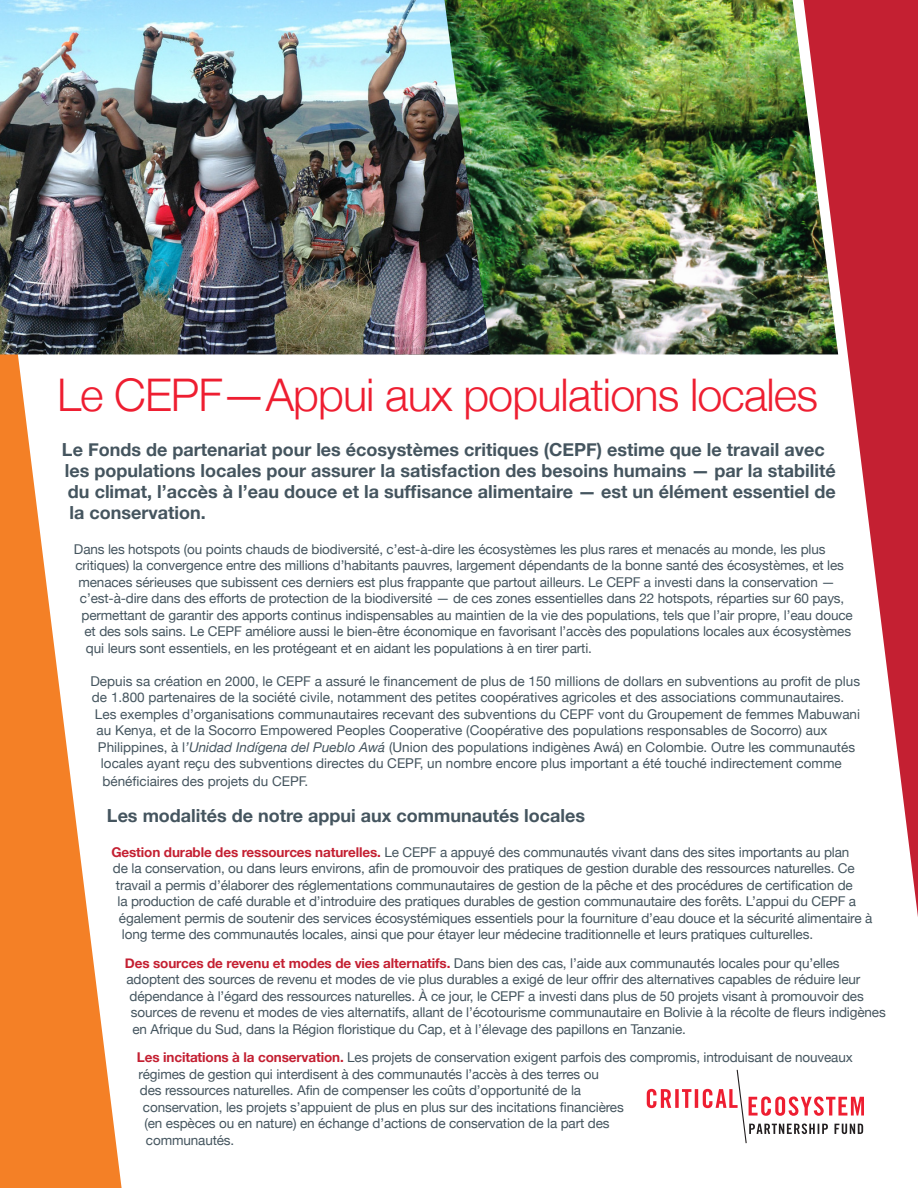
<style>
.page{position:relative;width:918px;height:1188px;background:#fff}
.page>*{position:absolute;margin:0;border:0;box-sizing:border-box;transform-origin:0 0}
.t1{font:300 45px "Helvetica Neue";letter-spacing:-.02em;color:#ee1e31}
.t2{font:700 18px/21px "Helvetica Neue";color:#45555f}
.t3{font:13.5px "Helvetica Neue";letter-spacing:-.01em;color:#45555f}
.s1{font-style:italic}
.s2{font-weight:700;color:#c42032}
</style>
<div class="page">
<svg style="left:0;top:354px;width:122px;height:834px;fill:#f48026"></svg>
<img style="left:490px;top:0;width:314px;height:354px">
<img style="left:0;top:0;width:490px;height:354px">
<svg style="left:647px;top:1089px;width:24px;height:19px"></svg>
<svg style="left:675px;top:1089px;width:4px;height:19px"></svg>
<svg style="left:682px;top:1089px;width:9px;height:19px"></svg>
<hr style="left:695px;top:1089px;width:3px;height:19px;background:#ee1e31">
<svg style="left:703px;top:1069px;width:161px;height:75px"></svg>
<svg style="left:804px;top:0;width:114px;height:917px;fill:#c42332"></svg>
<p class="t1" style="left:57px;top:368px;width:763px">Le CEPF—Appui aux populations locales</p>
<p class="t2" style="left:62px;top:439px;width:775px">Le Fonds de partenariat pour les écosystèmes critiques (CEPF) estime que le travail avec les populations locales pour assurer la satisfaction des besoins humains — par la stabilité du climat, l’accès à l’eau douce et la suffisance alimentaire — est un élément essentiel de la conservation.</p>
<p class="t3" style="left:74px;top:541px;width:753px">Dans les hotspots (ou points chauds de biodiversité, c’est-à-dire les écosystèmes les plus rares et menacés au monde, les plus</p>
<p class="t3" style="left:75px;top:557px;width:770px">critiques) la convergence entre des millions d’habitants pauvres, largement dépendants de la bonne santé des écosystèmes, et les</p>
<p class="t3" style="left:78px;top:574px;width:758px">menaces sérieuses que subissent ces derniers est plus frappante que partout ailleurs. Le CEPF a investi dans la conservation —</p>
<p class="t3" style="left:80px;top:590px;width:766px">c’est-à-dire dans des efforts de protection de la biodiversité — de ces zones essentielles dans 22 hotspots, réparties sur 60 pays,</p>
<p class="t3" style="left:81px;top:607px;width:773px">permettant de garantir des apports continus indispensables au maintien de la vie des populations, tels que l’air propre, l’eau douce</p>
<p class="t3" style="left:84px;top:623px;width:768px">et des sols sains. Le CEPF améliore aussi le bien-être économique en favorisant l’accès des populations locales aux écosystèmes</p>
<p class="t3" style="left:86px;top:640px;width:507px">qui leurs sont essentiels, en les protégeant et en aidant les populations à en tirer parti.</p>
<p class="t3" style="left:90px;top:673px;width:771px">Depuis sa création en 2000, le CEPF a assuré le financement de plus de 150 millions de dollars en subventions au profit de plus</p>
<p class="t3" style="left:92px;top:689px;width:754px">de 1.800 partenaires de la société civile, notamment des petites coopératives agricoles et des associations communautaires.</p>
<p class="t3" style="left:95px;top:706px;width:767px">Les exemples d’organisations communautaires recevant des subventions du CEPF vont du Groupement de femmes Mabuwani</p>
<p class="t3" style="left:96px;top:722px;width:733px">au Kenya, et de la Socorro Empowered Peoples Cooperative (Coopérative des populations responsables de Socorro) aux</p>
<p class="t3" style="left:98px;top:739px;width:759px">Philippines, à l<span class="s1">’Unidad Indígena del Pueblo Awá</span> (Union des populations indigènes Awá) en Colombie. Outre les communautés</p>
<p class="t3" style="left:101px;top:755px;width:742px">locales ayant reçu des subventions directes du CEPF, un nombre encore plus important a été touché indirectement comme</p>
<p class="t3" style="left:102px;top:773px;width:207px">bénéficiaires des projets du CEPF.</p>
<p class="t2" style="left:107px;top:805px;width:480px">Les modalités de notre appui aux communautés locales</p>
<p class="t3" style="left:111px;top:844px;width:739px"><span class="s2">Gestion durable des ressources naturelles.</span> Le CEPF a appuyé des communautés vivant dans des sites importants au plan</p>
<p class="t3" style="left:113px;top:860px;width:743px">de la conservation, ou dans leurs environs, afin de promouvoir des pratiques de gestion durable des ressources naturelles. Ce</p>
<p class="t3" style="left:116px;top:877px;width:738px">travail a permis d’élaborer des réglementations communautaires de gestion de la pêche et des procédures de certification de</p>
<p class="t3" style="left:117px;top:893px;width:740px">la production de café durable et d’introduire des pratiques durables de gestion communautaire des forêts. L’appui du CEPF a</p>
<p class="t3" style="left:119px;top:910px;width:755px">également permis de soutenir des services écosystémiques essentiels pour la fourniture d’eau douce et la sécurité alimentaire à</p>
<p class="t3" style="left:122px;top:926px;width:693px">long terme des communautés locales, ainsi que pour étayer leur médecine traditionnelle et leurs pratiques culturelles.</p>
<p class="t3" style="left:125px;top:955px;width:716px"><span class="s2">Des sources de revenu et modes de vies alternatifs.</span> Dans bien des cas, l’aide aux communautés locales pour qu’elles</p>
<p class="t3" style="left:126px;top:971px;width:735px">adoptent des sources de revenu et modes de vie plus durables a exigé de leur offrir des alternatives capables de réduire leur</p>
<p class="t3" style="left:129px;top:988px;width:736px">dépendance à l’égard des ressources naturelles. À ce jour, le CEPF a investi dans plus de 50 projets visant à promouvoir des</p>
<p class="t3" style="left:131px;top:1004px;width:756px">sources de revenu et modes de vies alternatifs, allant de l’écotourisme communautaire en Bolivie à la récolte de fleurs indigènes</p>
<p class="t3" style="left:132px;top:1021px;width:555px">en Afrique du Sud, dans la Région floristique du Cap, et à l’élevage des papillons en Tanzanie.</p>
<p class="t3" style="left:137px;top:1049px;width:717px"><span class="s2">Les incitations à la conservation.</span> Les projets de conservation exigent parfois des compromis, introduisant de nouveaux</p>
<p class="t3" style="left:138px;top:1066px;width:462px">régimes de gestion qui interdisent à des communautés l’accès à des terres ou</p>
<p class="t3" style="left:140px;top:1082px;width:443px">des ressources naturelles. Afin de compenser les coûts d’opportunité de la</p>
<p class="t3" style="left:143px;top:1099px;width:482px">conservation, les projets s’appuient de plus en plus sur des incitations financières</p>
<p class="t3" style="left:144px;top:1115px;width:467px">(en espèces ou en nature) en échange d’actions de conservation de la part des</p>
<p class="t3" style="left:146px;top:1132px;width:90px">communautés.</p>
</div>
